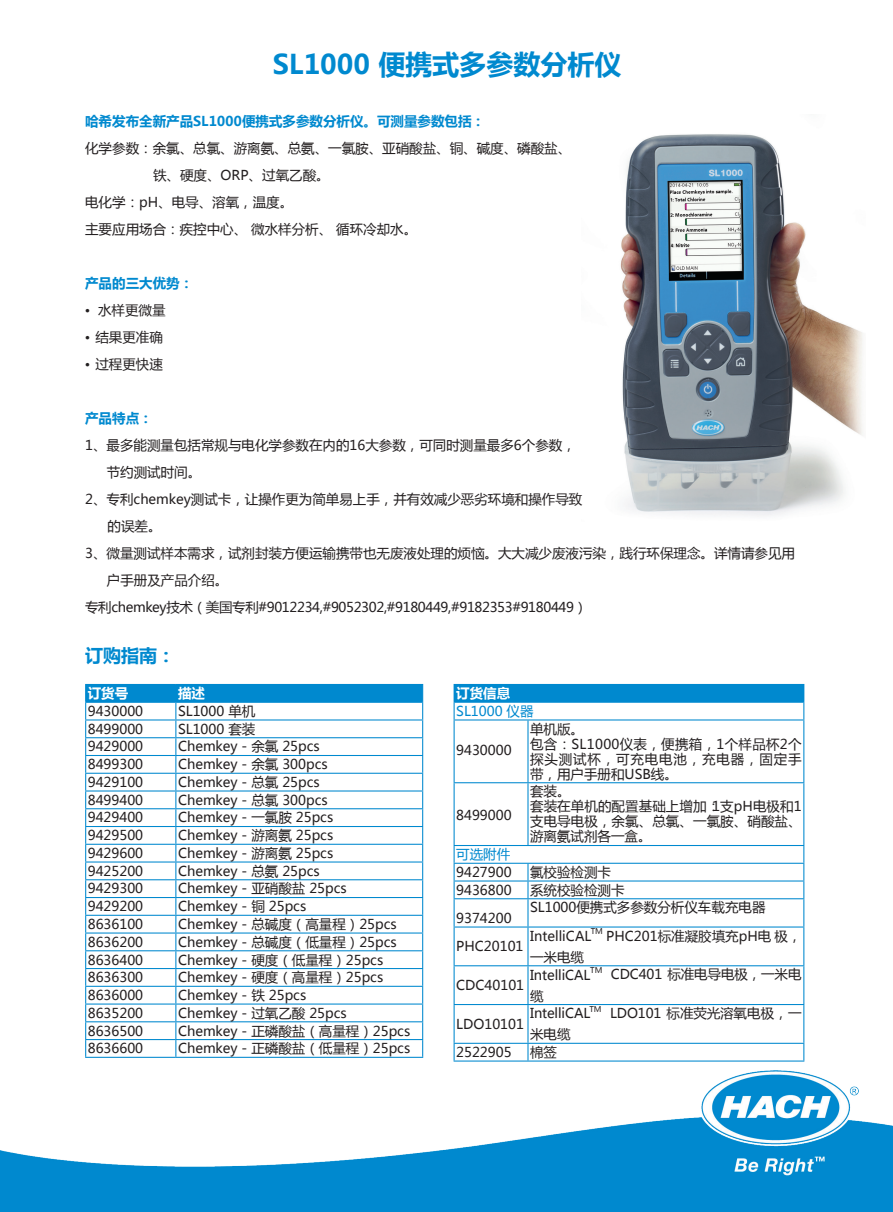
<style>
.page{position:relative;width:893px;height:1212px;background:#fff}
.page>*{position:absolute;margin:0;border:0;box-sizing:border-box;transform-origin:0 0}
.t1{font:700 27px "Microsoft Ya Hei";color:#0089cf}
.t2{font:700 18px "Microsoft Ya Hei";color:#0089cf}
.t3{font:13.5px/15px "Microsoft Ya Hei";color:#231f20}
.t4{font:13.5px "Microsoft Ya Hei";letter-spacing:-.025em;color:#231f20}
.t5{font:13.5px/15px "Microsoft Ya Hei";letter-spacing:.025em;color:#231f20}
.t6{font:700 13.5px "Microsoft Ya Hei";color:#0089cf}
.t7{font:13.5px "Microsoft Ya Hei";color:#0089cf}
.t8{font:700 13.5px "Microsoft Ya Hei";color:#fff}
.t9{font:7.8px "Microsoft Ya Hei";color:#231f20}
</style>
<div class="page">
<img style="left:620px;top:134px;width:243px;height:382px">
<img style="left:0;top:1056px;width:893px;height:156px">
<hr style="left:85px;top:1057px;width:91px;height:1px;background:#0089cf">
<hr style="left:176px;top:1057px;width:247px;height:1px;background:#0089cf">
<svg style="left:85px;top:684px;width:338px;height:373px"></svg>
<hr style="left:85px;top:702px;width:91px;height:1px;background:#0089cf">
<hr style="left:176px;top:702px;width:247px;height:1px;background:#0089cf">
<div style="left:454px;top:684px;width:350px;height:18px;background:#0089cf"></div>
<hr style="left:454px;top:719px;width:74px;height:1px;background:#0089cf">
<hr style="left:454px;top:720px;width:1px;height:62px;background:#0089cf">
<hr style="left:528px;top:719px;width:276px;height:1px;background:#0089cf">
<hr style="left:527px;top:720px;width:1px;height:62px;background:#0089cf">
<hr style="left:803px;top:720px;width:1px;height:62px;background:#0089cf">
<hr style="left:454px;top:782px;width:74px;height:1px;background:#0089cf">
<hr style="left:454px;top:783px;width:1px;height:62px;background:#0089cf">
<hr style="left:528px;top:782px;width:276px;height:1px;background:#0089cf">
<hr style="left:527px;top:783px;width:1px;height:62px;background:#0089cf">
<hr style="left:803px;top:783px;width:1px;height:62px;background:#0089cf">
<hr style="left:454px;top:845px;width:74px;height:1px;background:#0089cf">
<hr style="left:528px;top:845px;width:276px;height:1px;background:#0089cf">
<hr style="left:454px;top:863px;width:74px;height:1px;background:#0089cf">
<hr style="left:528px;top:863px;width:276px;height:1px;background:#0089cf">
<hr style="left:454px;top:880px;width:74px;height:1px;background:#0089cf">
<hr style="left:528px;top:880px;width:276px;height:1px;background:#0089cf">
<hr style="left:454px;top:898px;width:74px;height:1px;background:#0089cf">
<svg style="left:454px;top:846px;width:1px;height:80px"></svg>
<hr style="left:528px;top:898px;width:276px;height:1px;background:#0089cf">
<svg style="left:527px;top:864px;width:1px;height:62px"></svg>
<svg style="left:803px;top:846px;width:1px;height:80px"></svg>
<hr style="left:454px;top:926px;width:74px;height:1px;background:#0089cf">
<hr style="left:454px;top:927px;width:1px;height:38px;background:#0089cf">
<hr style="left:528px;top:926px;width:276px;height:1px;background:#0089cf">
<hr style="left:527px;top:927px;width:1px;height:38px;background:#0089cf">
<hr style="left:803px;top:927px;width:1px;height:38px;background:#0089cf">
<hr style="left:454px;top:965px;width:74px;height:1px;background:#0089cf">
<hr style="left:454px;top:966px;width:1px;height:38px;background:#0089cf">
<hr style="left:528px;top:965px;width:276px;height:1px;background:#0089cf">
<hr style="left:527px;top:966px;width:1px;height:38px;background:#0089cf">
<hr style="left:803px;top:966px;width:1px;height:38px;background:#0089cf">
<hr style="left:454px;top:1004px;width:74px;height:1px;background:#0089cf">
<hr style="left:454px;top:1005px;width:1px;height:38px;background:#0089cf">
<hr style="left:528px;top:1004px;width:276px;height:1px;background:#0089cf">
<hr style="left:527px;top:1005px;width:1px;height:38px;background:#0089cf">
<hr style="left:803px;top:1005px;width:1px;height:38px;background:#0089cf">
<hr style="left:454px;top:1043px;width:74px;height:1px;background:#0089cf">
<svg style="left:454px;top:1044px;width:1px;height:16px"></svg>
<hr style="left:528px;top:1043px;width:276px;height:1px;background:#0089cf">
<svg style="left:527px;top:1044px;width:1px;height:16px"></svg>
<svg style="left:803px;top:1044px;width:1px;height:16px"></svg>
<hr style="left:454px;top:1060px;width:74px;height:1px;background:#0089cf">
<hr style="left:528px;top:1060px;width:276px;height:1px;background:#0089cf">
<svg style="left:454px;top:703px;width:1px;height:16px"></svg>
<svg style="left:803px;top:703px;width:1px;height:16px"></svg>
<hr style="left:454px;top:702px;width:74px;height:1px;background:#0089cf">
<hr style="left:528px;top:702px;width:276px;height:1px;background:#0089cf">
<h1 class="t1" style="left:273px;top:45px;width:350px">SL1000 便携式多参数分析仪</h1>
<p class="t6" style="left:85px;top:112px;width:401px">哈希发布全新产品SL1000便携式多参数分析仪。可测量参数包括：</p>
<p class="t3" style="left:85px;top:141px;width:487px">化学参数：余氯、总氯、游离氨、总氨、一氯胺、亚硝酸盐、铜、碱度、磷酸盐、</p>
<p class="t3" style="left:153px;top:168px;width:178px">铁、硬度、ORP、过氧乙酸。</p>
<p class="t3" style="left:85px;top:195px;width:210px">电化学：pH、电导、溶氧，温度。</p>
<p class="t3" style="left:85px;top:222px;width:333px">主要应用场合：疾控中心、 微水样分析、 循环冷却水。</p>
<p class="t6" style="left:85px;top:274px;width:109px">产品的三大优势：</p>
<p class="t3" style="left:85px;top:303px;width:82px"><sup>●</sup> 水样更微量</p>
<p class="t3" style="left:85px;top:330px;width:79px"><sup>●</sup> 结果更准确</p>
<p class="t3" style="left:85px;top:357px;width:79px"><sup>●</sup> 过程更快速</p>
<p class="t6" style="left:85px;top:409px;width:69px">产品特点：</p>
<p class="t3" style="left:85px;top:438px;width:492px">1、最多能测量包括常规与电化学参数在内的16大参数，可同时测量最多6个参数，</p>
<p class="t3" style="left:107px;top:465px;width:96px">节约测试时间。</p>
<p class="t3" style="left:85px;top:492px;width:499px">2、专利chemkey测试卡，让操作更为简单易上手，并有效减少恶劣环境和操作导致</p>
<p class="t3" style="left:108px;top:519px;width:55px">的误差。</p>
<p class="t3" style="left:85px;top:546px;width:711px">3、微量测试样本需求，试剂封装方便运输携带也无废液处理的烦恼。大大减少废液污染，践行环保理念。详情请参见用</p>
<p class="t3" style="left:107px;top:573px;width:123px">户手册及产品介绍。</p>
<p class="t4" style="left:85px;top:598px;width:504px">专利chemkey技术（美国专利#9012234,#9052302,#9180449,#9182353#9180449）</p>
<h2 class="t2" style="left:85px;top:643px;width:91px">订购指南：</h2>
<p class="t8" style="left:88px;top:684px;width:42px">订货号</p>
<p class="t8" style="left:178px;top:684px;width:28px">描述</p>
<p class="t3" style="left:88px;top:703px;width:57px">9430000</p>
<p class="t3" style="left:178px;top:703px;width:79px">SL1000 单机</p>
<p class="t3" style="left:88px;top:721px;width:57px">8499000</p>
<p class="t3" style="left:178px;top:721px;width:79px">SL1000 套装</p>
<p class="t3" style="left:88px;top:739px;width:57px">9429000</p>
<p class="t3" style="left:178px;top:739px;width:143px">Chemkey - 余氯 25pcs</p>
<p class="t3" style="left:88px;top:756px;width:57px">8499300</p>
<p class="t3" style="left:178px;top:756px;width:151px">Chemkey - 余氯 300pcs</p>
<p class="t3" style="left:88px;top:774px;width:57px">9429100</p>
<p class="t3" style="left:178px;top:774px;width:143px">Chemkey - 总氯 25pcs</p>
<p class="t3" style="left:88px;top:792px;width:57px">8499400</p>
<p class="t3" style="left:178px;top:792px;width:151px">Chemkey - 总氯 300pcs</p>
<p class="t3" style="left:88px;top:810px;width:57px">9429400</p>
<p class="t3" style="left:178px;top:810px;width:157px">Chemkey - 一氯胺 25pcs</p>
<p class="t3" style="left:88px;top:827px;width:57px">9429500</p>
<p class="t3" style="left:178px;top:827px;width:157px">Chemkey - 游离氨 25pcs</p>
<p class="t3" style="left:88px;top:845px;width:57px">9429600</p>
<p class="t3" style="left:178px;top:845px;width:157px">Chemkey - 游离氨 25pcs</p>
<p class="t3" style="left:88px;top:863px;width:57px">9425200</p>
<p class="t3" style="left:178px;top:863px;width:143px">Chemkey - 总氨 25pcs</p>
<p class="t3" style="left:88px;top:881px;width:57px">9429300</p>
<p class="t3" style="left:178px;top:881px;width:170px">Chemkey - 亚硝酸盐 25pcs</p>
<p class="t3" style="left:88px;top:898px;width:57px">9429200</p>
<p class="t3" style="left:178px;top:898px;width:130px">Chemkey - 铜 25pcs</p>
<p class="t3" style="left:88px;top:916px;width:57px">8636100</p>
<p class="t3" style="left:178px;top:916px;width:220px">Chemkey - 总碱度（高量程）25pcs</p>
<p class="t3" style="left:88px;top:934px;width:57px">8636200</p>
<p class="t3" style="left:178px;top:934px;width:220px">Chemkey - 总碱度（低量程）25pcs</p>
<p class="t3" style="left:88px;top:952px;width:57px">8636400</p>
<p class="t3" style="left:178px;top:952px;width:207px">Chemkey - 硬度（低量程）25pcs</p>
<p class="t3" style="left:88px;top:969px;width:57px">8636300</p>
<p class="t3" style="left:178px;top:969px;width:207px">Chemkey - 硬度（高量程）25pcs</p>
<p class="t3" style="left:88px;top:987px;width:57px">8636000</p>
<p class="t3" style="left:178px;top:987px;width:130px">Chemkey - 铁 25pcs</p>
<p class="t3" style="left:88px;top:1005px;width:57px">8635200</p>
<p class="t3" style="left:178px;top:1005px;width:170px">Chemkey - 过氧乙酸 25pcs</p>
<p class="t3" style="left:88px;top:1023px;width:57px">8636500</p>
<p class="t3" style="left:178px;top:1023px;width:234px">Chemkey - 正磷酸盐（高量程）25pcs</p>
<p class="t3" style="left:88px;top:1040px;width:57px">8636600</p>
<p class="t3" style="left:178px;top:1040px;width:234px">Chemkey - 正磷酸盐（低量程）25pcs</p>
<p class="t8" style="left:456px;top:684px;width:55px">订货信息</p>
<p class="t7" style="left:456px;top:702px;width:79px">SL1000 仪器</p>
<p class="t3" style="left:456px;top:742px;width:57px">9430000</p>
<p class="t5" style="left:530px;top:721px;width:273px">单机版。<br>包含：SL1000仪表，便携箱，1个样品杯2个探头测试杯，可充电电池，充电器，固定手带，用户手册和USB线。</p>
<p class="t3" style="left:456px;top:808px;width:57px">8499000</p>
<p class="t3" style="left:530px;top:784px;width:273px">套装。<br>套装在单机的配置基础上增加：1支pH电极和1支电导电极，余氯、总氯、一氯胺、硝酸盐、游离氨试剂各一盒。</p>
<p class="t7" style="left:456px;top:845px;width:55px">可选附件</p>
<p class="t3" style="left:456px;top:864px;width:57px">9427900</p>
<p class="t3" style="left:530px;top:864px;width:82px">氯校验检测卡</p>
<p class="t3" style="left:456px;top:882px;width:57px">9436800</p>
<p class="t3" style="left:530px;top:882px;width:96px">系统校验检测卡</p>
<p class="t3" style="left:456px;top:910px;width:57px">9374200</p>
<p class="t3" style="left:530px;top:900px;width:237px">SL1000便携式多参数分析仪车载充电器</p>
<p class="t3" style="left:530px;top:928px;width:63px">IntelliCAL</p>
<p class="t9" style="left:591px;top:926px;width:14px">TM</p>
<p class="t3" style="left:606px;top:928px;width:197px">PHC201标准凝胶填充pH电 极，</p>
<p class="t3" style="left:530px;top:949px;width:55px">一米电缆</p>
<p class="t3" style="left:456px;top:938px;width:69px">PHC20101</p>
<p class="t3" style="left:530px;top:967px;width:62px">IntelliCAL</p>
<p class="t9" style="left:590px;top:965px;width:14px">TM</p>
<p class="t3" style="left:611px;top:967px;width:192px">CDC401 标准电导电极，一米电</p>
<p class="t3" style="left:530px;top:988px;width:15px">缆</p>
<p class="t3" style="left:456px;top:977px;width:69px">CDC40101</p>
<p class="t3" style="left:530px;top:1005px;width:62px">IntelliCAL</p>
<p class="t9" style="left:589px;top:1004px;width:14px">TM</p>
<p class="t3" style="left:610px;top:1005px;width:193px">LDO101 标准荧光溶氧电极，一</p>
<p class="t3" style="left:530px;top:1026px;width:42px">米电缆</p>
<p class="t3" style="left:456px;top:1016px;width:69px">LDO10101</p>
<p class="t3" style="left:456px;top:1044px;width:57px">2522905</p>
<p class="t3" style="left:530px;top:1044px;width:28px">棉签</p>
</div>
